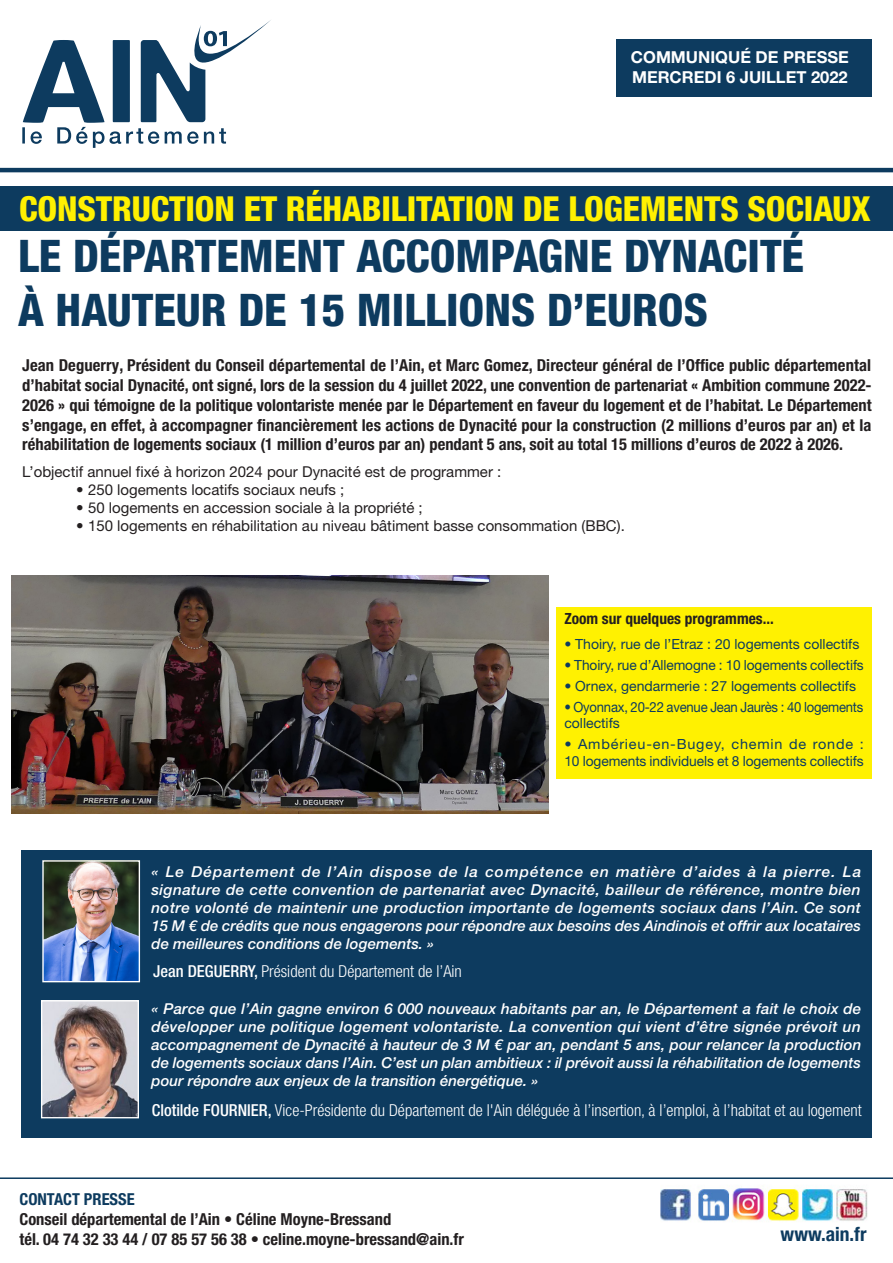
<style>
.page{position:relative;width:893px;height:1263px;background:#fff}
.page>*{position:absolute;margin:0;border:0;box-sizing:border-box;transform-origin:0 0}
.t1{font:800 condensed 45px/54px "Helvetica Neue LT Pro";color:#0d3b5f}
.t2{font:800 condensed 34.5px "Helvetica Neue LT Pro";letter-spacing:-.005em;color:#fff101}
.t3{font:700 condensed 19.5px "Helvetica Neue LT Pro";color:#0d3b5f}
.t4{font:700 condensed 16.5px/19.8px "Helvetica Neue LT Pro";color:#231f20;text-align:justify}
.t5{font:300 condensed 16.5px "Helvetica Neue LT Pro";color:#fff}
.t6{font:700 16.5px "Helvetica Neue LT Pro";color:#fff}
.t7{font:700 condensed 15.45px "Helvetica Neue LT Pro";color:#231f20}
.t8{font:italic 500 15px/18px "Helvetica Neue LT Pro";color:#fff;text-align:justify}
.t9{font:15px "Helvetica Neue LT Pro";color:#231f20}
.t10{font:14.1px/16.8px "Helvetica Neue LT Pro";letter-spacing:-.005em;color:#0d3b5f}
.t11{font:14.1px/16.8px "Helvetica Neue LT Pro";letter-spacing:-.005em;color:#0d3b5f;scale:.93 1}
.s1{font-weight:500}
.s2{color:#0d3b5f}
</style>
<div class="page">
<svg style="left:22px;top:20px;width:249px;height:128px"></svg>
<hr style="left:0;top:168px;width:893px;height:4px;background:#0d3b5f">
<div style="left:0;top:186px;width:893px;height:45px;background:#0d3b5f"></div>
<div style="left:556px;top:607px;width:316px;height:171px;background:#fff101"></div>
<div style="left:617px;top:39px;width:255px;height:57px;background:#0d3b5f"></div>
<img style="left:660px;top:1186px;width:208px;height:35px">
<hr style="left:0;top:1177px;width:893px;height:2px;background:#0d3b5f">
<img style="left:12px;top:575px;width:537px;height:239px">
<div style="left:21px;top:850px;width:851px;height:287px;background:#0d3b5f"></div>
<img style="left:44px;top:862px;width:94px;height:118px">
<div style="left:42px;top:860px;width:98px;height:122px;border:1px solid #fff"></div>
<img style="left:43px;top:1002px;width:94px;height:114px">
<div style="left:41px;top:1000px;width:98px;height:118px;border:1px solid #fff"></div>
<p class="t6" style="left:631px;top:47px;width:219px">COMMUNIQUÉ DE PRESSE</p>
<p class="t6" style="left:632px;top:66px;width:217px">MERCREDI 6 JUILLET 2022</p>
<p class="t2" style="left:19px;top:187px;width:853px">CONSTRUCTION ET RÉHABILITATION DE LOGEMENTS SOCIAUX</p>
<p class="t1" style="left:18px;top:228px;width:787px">LE DÉPARTEMENT ACCOMPAGNE DYNACITÉ<br>À HAUTEUR DE 15 MILLIONS D’EUROS</p>
<p class="t4" style="left:22px;top:355px;width:851px">Jean Deguerry, Président du Conseil départemental de l’Ain, et Marc Gomez, Directeur général de l’Office public départemental d’habitat social Dynacité, ont signé, lors de la session du 4 juillet 2022, une convention de partenariat « Ambition commune 2022- 2026 » qui témoigne de la politique volontariste menée par le Département en faveur du logement et de l’habitat. Le Département s’engage, en effet, à accompagner financièrement les actions de Dynacité pour la construction (2 millions d’euros par an) et la réhabilitation de logements sociaux (1 million d’euros par an) pendant 5 ans, soit au total 15 millions d’euros de 2022 à 2026.</p>
<p class="t9" style="left:22px;top:462px;width:480px">L’objectif annuel fixé à horizon 2024 pour Dynacité est de programmer :</p>
<p class="t9" style="left:76px;top:480px;width:270px">• 250 logements locatifs sociaux neufs ;</p>
<p class="t9" style="left:76px;top:498px;width:348px">• 50 logements en accession sociale à la propriété ;</p>
<p class="t9" style="left:76px;top:516px;width:550px">• 150 logements en réhabilitation au niveau bâtiment basse consommation (BBC).</p>
<p class="t7" style="left:564px;top:610px;width:211px">Zoom sur quelques programmes...</p>
<p class="t10" style="left:564px;top:635px;width:297px">• Thoiry, rue de l’Etraz : 20 logements collectifs</p>
<p class="t10" style="left:564px;top:656px;width:301px">• Thoiry, rue d’Allemogne : 10 logements collectifs</p>
<p class="t10" style="left:564px;top:677px;width:293px">• Ornex, gendarmerie : 27 logements collectifs</p>
<p class="t11" style="left:564px;top:698px;width:323px">• Oyonnax, 20-22 avenue Jean Jaurès : 40 logements collectifs</p>
<p class="t10" style="left:564px;top:735px;width:301px">• Ambérieu-en-Bugey, chemin de ronde :<br>10 logements individuels et 8 logements collectifs</p>
<p class="t8" style="left:151px;top:863px;width:711px">« Le Département de l’Ain dispose de la compétence en matière d’aides à la pierre. La signature de cette convention de partenariat avec Dynacité, bailleur de référence, montre bien notre volonté de maintenir une production importante de logements sociaux dans l’Ain. Ce sont 15 M € de crédits que nous engagerons pour répondre aux besoins des Aindinois et offrir aux locataires de meilleures conditions de logements. »</p>
<p class="t5" style="left:153px;top:962px;width:310px"><span class="s1">Jean DEGUERRY,</span> Président du Département de l’Ain</p>
<p class="t8" style="left:151px;top:1000px;width:711px">« Parce que l’Ain gagne environ 6 000 nouveaux habitants par an, le Département a fait le choix de développer une politique logement volontariste. La convention qui vient d’être signée prévoit un accompagnement de Dynacité à hauteur de 3 M € par an, pendant 5 ans, pour relancer la production de logements sociaux dans l’Ain. C’est un plan ambitieux : il prévoit aussi la réhabilitation de logements pour répondre aux enjeux de la transition énergétique. »</p>
<p class="t5" style="left:152px;top:1101px;width:711px"><span class="s1">Clotilde FOURNIER,</span> Vice-Présidente du Département de l'Ain déléguée à l’insertion, à l’emploi, à l’habitat et au logement</p>
<p class="t4" style="left:19px;top:1189px;width:446px;text-align:left"><span class="s2">CONTACT PRESSE<br></span>Conseil départemental de l’Ain • Céline Moyne-Bressand<br>tél. 04 74 32 33 44 / 07 85 57 56 38 • celine.moyne-bressand@ain.fr</p>
<p class="t3" style="left:781px;top:1222px;width:87px">www.ain.fr</p>
</div>
